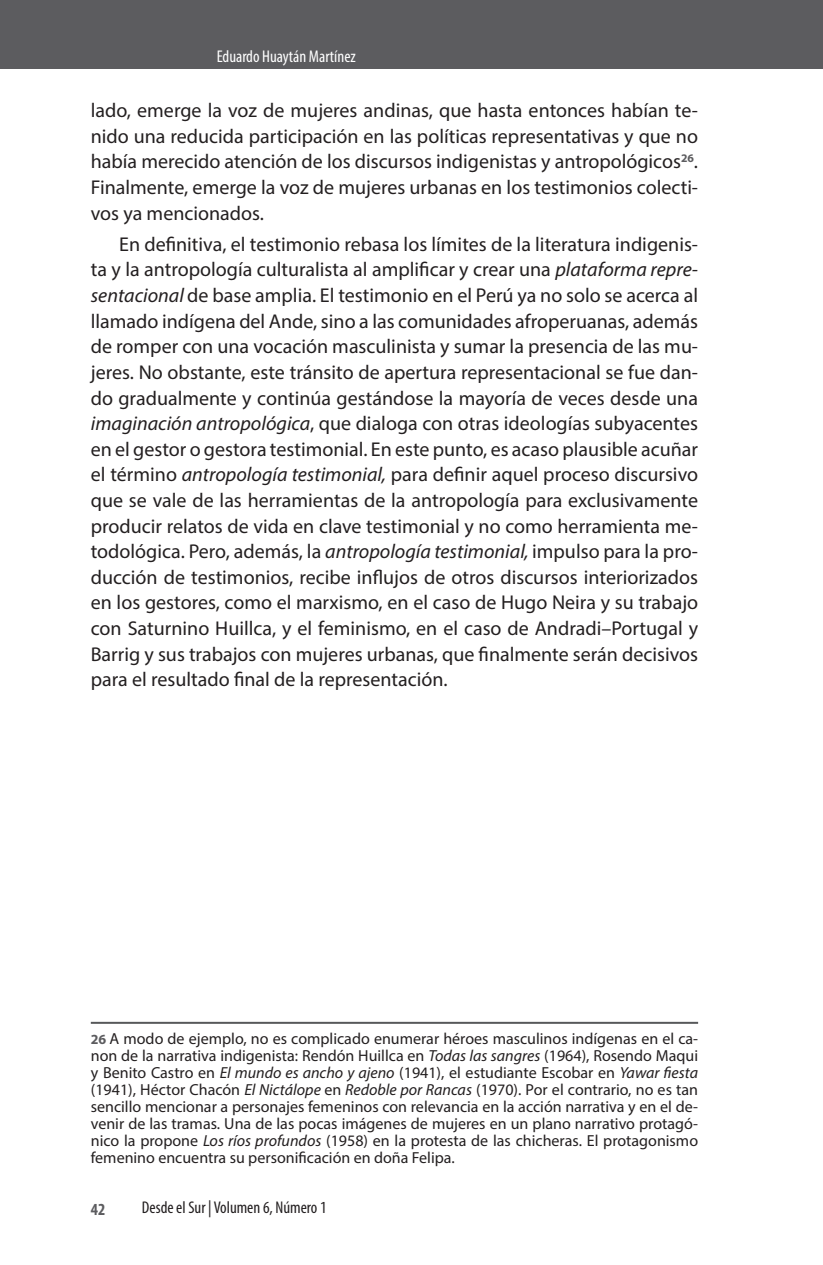
<style>
.page{position:relative;width:823px;height:1265px;background:#fff}
.page>*{position:absolute;margin:0;border:0;box-sizing:border-box;transform-origin:0 0}
.PARRAFOS{font:20px/25.6px "Myriad Pro";color:#231f20;text-align:justify}
.t1{font:condensed 17px "Myriad Pro";color:#231f20}
.PARRAFOS-2{font:condensed 17px "Myriad Pro";color:#fff}
.t2{font:700 condensed 17px "Myriad Pro";color:#5c5c5f}
.NOTA_AL_PIE_SIN_RAYA{font:16px/17px "Myriad Pro";color:#231f20;text-align:justify}
.s1{font-style:italic}
.s2{font-weight:700;font-size:14px;color:#5c5c5f}
</style>
<div class="page">
<div style="left:0;top:0;width:822px;height:68px;background:#5c5c5f"></div>
<hr style="left:91px;top:1021px;width:606px;height:2px;background:#57585a">
<p class="PARRAFOS-2" style="left:217px;top:46px;width:140px">Eduardo Huaytán Martínez</p>
<p class="PARRAFOS" style="left:91px;top:97px;width:608px">lado, emerge la voz de mujeres andinas, que hasta entonces habían te&shy;nido una reducida participación en las políticas representativas y que no había merecido atención de los discursos indigenistas y antropológicos<sup>26</sup>.<br>Finalmente, emerge la voz de mujeres urbanas en los testimonios colecti&shy;vos ya mencionados.</p>
<p class="PARRAFOS" style="left:91px;top:231px;width:608px;text-indent:28px">En definitiva, el testimonio rebasa los límites de la literatura indigenis&shy;ta y la antropología culturalista al amplificar y crear una <span class="s1">plataforma repre&shy;sentacional</span> de base amplia. El testimonio en el Perú ya no solo se acerca al llamado indígena del Ande, sino a las comunidades afroperuanas, además de romper con una vocación masculinista y sumar la presencia de las mu&shy;jeres. No obstante, este tránsito de apertura representacional se fue dan&shy;do gradualmente y continúa gestándose la mayoría de veces desde una <span class="s1">imaginación antropológica</span>, que dialoga con otras ideologías subyacentes en el gestor o gestora testimonial. En este punto, es acaso plausible acuñar el término <span class="s1">antropología testimonial,</span> para definir aquel proceso discursivo que se vale de las herramientas de la antropología para exclusivamente producir relatos de vida en clave testimonial y no como herramienta me&shy;todológica. Pero, además, la <span class="s1">antropología testimonial,</span> impulso para la pro&shy;ducción de testimonios, recibe influjos de otros discursos interiorizados en los gestores, como el marxismo, en el caso de Hugo Neira y su trabajo con Saturnino Huillca, y el feminismo, en el caso de Andradi–Portugal y Barrig y sus trabajos con mujeres urbanas, que finalmente serán decisivos para el resultado final de la representación.</p>
<p class="NOTA_AL_PIE_SIN_RAYA" style="left:91px;top:1029px;width:608px"><span class="s2">26</span> A modo de ejemplo, no es complicado enumerar héroes masculinos indígenas en el ca&shy;non de la narrativa indigenista: Rendón Huillca en <span class="s1">Todas las sangres</span> (1964), Rosendo Maqui y Benito Castro en <span class="s1">El mundo es ancho y ajeno</span> (1941), el estudiante Escobar en <span class="s1">Yawar fiesta </span>(1941), Héctor Chacón <span class="s1">El Nictálope</span> en <span class="s1">Redoble por Rancas</span> (1970). Por el contrario, no es tan sencillo mencionar a personajes femeninos con relevancia en la acción narrativa y en el de&shy;venir de las tramas. Una de las pocas imágenes de mujeres en un plano narrativo protagó&shy;nico la propone <span class="s1">Los ríos profundos</span> (1958) en la protesta de las chicheras. El protagonismo femenino encuentra su personificación en doña Felipa.</p>
<p class="t2" style="left:91px;top:1198px;width:16px">42</p>
<p class="t1" style="left:142px;top:1196px;width:186px">Desde el Sur | Volumen 6, Número 1</p>
</div>
